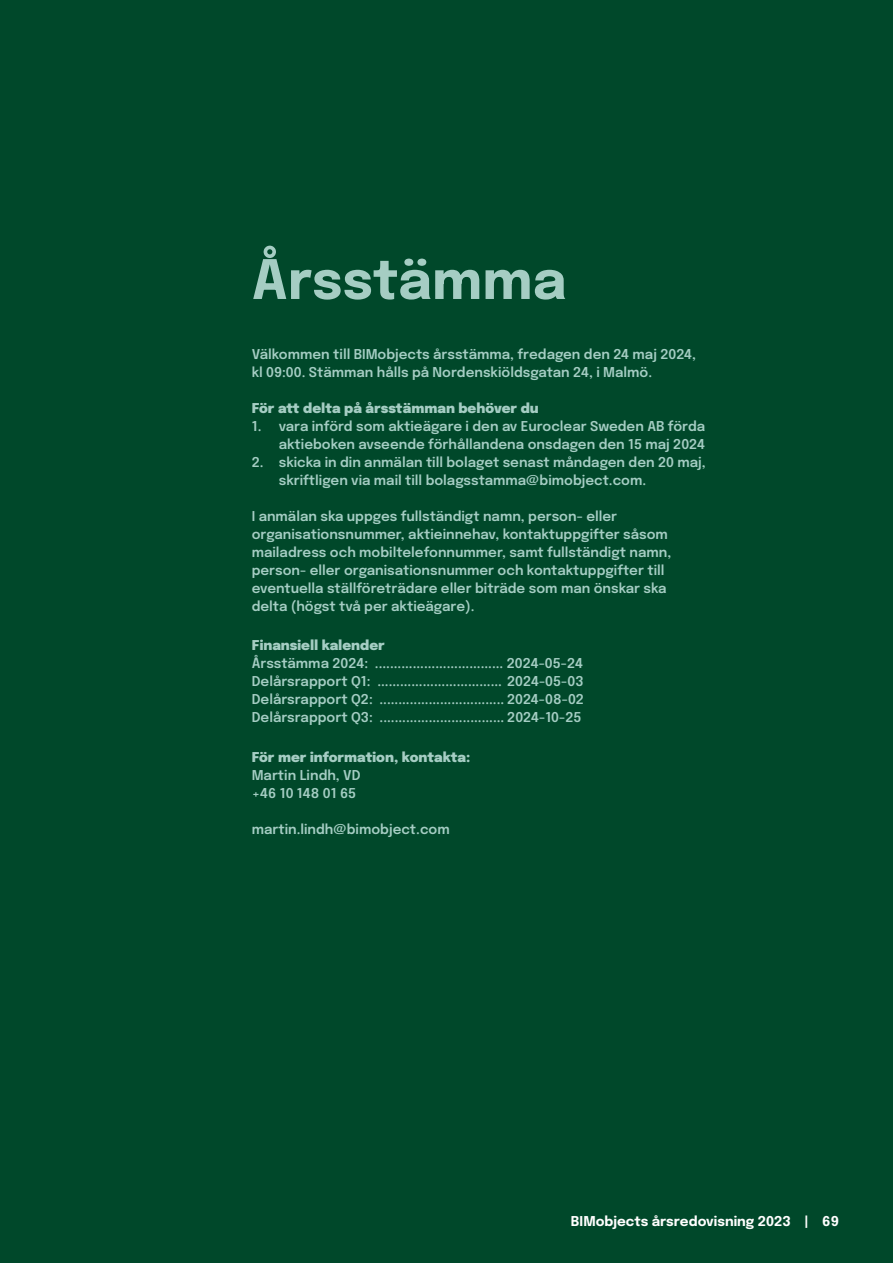
<style>
.page{position:relative;width:893px;height:1263px;background:#00482a}
.page>*{position:absolute;margin:0;border:0;box-sizing:border-box;transform-origin:0 0}
.Rubrik{font:700 54px "Epilogue";color:#a5cdc3}
.t1{font:600 13.5px/18px "Epilogue";color:#a5cdc3}
.t2{font:900 13.5px "Epilogue";color:#a5cdc3}
.Bröd{font:700 13.5px "Epilogue";color:#fff}
</style>
<div class="page">
<p class="Rubrik" style="left:252px;top:241px;width:316px">Årsstämma</p>
<p class="t1" style="left:252px;top:344px;width:446px">Välkommen till BIMobjects årsstämma, fredagen den 24 maj 2024, kl 09:00. Stämman hålls på Nordenskiöldsgatan 24, i Malmö.</p>
<p class="t2" style="left:252px;top:398px;width:288px">För att delta på årsstämman behöver du</p>
<p class="t1" style="left:252px;top:416px;width:455px;text-align:right">1. vara införd som aktieägare i den av Euroclear Sweden AB förda aktieboken avseende förhållandena onsdagen den 15 maj 2024</p>
<p class="t1" style="left:279px;top:452px;width:428px;text-indent:-27px">2. skicka in din anmälan till bolaget senast måndagen den 20 maj, skriftligen via mail till bolagsstamma@bimobject.com.</p>
<p class="t1" style="left:252px;top:506px;width:421px">I anmälan ska uppges fullständigt namn, person- eller organisationsnummer, aktieinnehav, kontaktuppgifter såsom mailadress och mobiltelefonnummer, samt fullständigt namn, person- eller organisationsnummer och kontaktuppgifter till eventuella ställföreträdare eller biträde som man önskar ska delta (högst två per aktieägare).</p>
<p class="t2" style="left:252px;top:636px;width:135px">Finansiell kalender</p>
<p class="t1" style="left:252px;top:653px;width:333px">Årsstämma 2024: .................................. 2024-05-24</p>
<p class="t1" style="left:252px;top:671px;width:333px">Delårsrapport Q1: ................................. 2024-05-03</p>
<p class="t1" style="left:252px;top:689px;width:334px">Delårsrapport Q2: ................................. 2024-08-02</p>
<p class="t1" style="left:252px;top:707px;width:331px">Delårsrapport Q3: ................................. 2024-10-25</p>
<p class="t2" style="left:252px;top:747px;width:220px">För mer information, kontakta:</p>
<p class="t1" style="left:252px;top:765px;width:110px">Martin Lindh, VD</p>
<p class="t1" style="left:252px;top:783px;width:106px">+46 10 148 01 65</p>
<p class="t1" style="left:252px;top:819px;width:200px">martin.lindh@bimobject.com</p>
<p class="Bröd" style="left:571px;top:1212px;width:269px">BIMobjects årsredovisning 2023 | 69</p>
</div>
